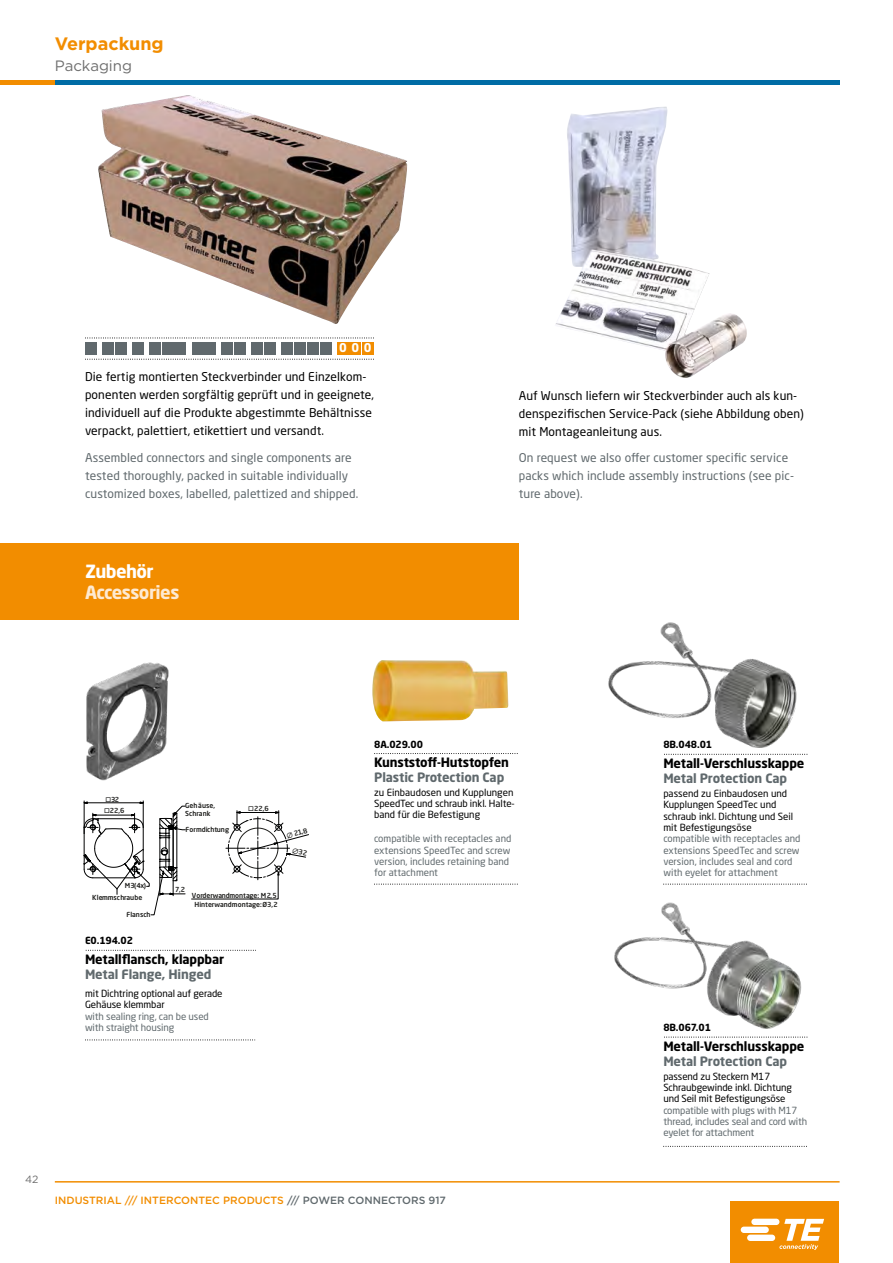
<style>
.page{position:relative;width:893px;height:1263px;background:#fff}
.page>*{position:absolute;margin:0;border:0;box-sizing:border-box;transform-origin:0 0}
.t1{font:700 18px "Neo Sans Pro";letter-spacing:-.03em;color:#feead2}
.t2{font:700 18px "Gotham";color:#f28d00}
.t3{font:700 18px "Neo Sans Pro";letter-spacing:-.03em;color:#fff}
.t4{font:15px "Gotham";color:#6e6e6e}
.t5{font:700 12.75px "Neo Sans Pro";letter-spacing:-.01em;color:#000}
.t6{font:700 12.75px "Neo Sans Pro";letter-spacing:-.01em;color:#60696d}
.t7{font:12px/18px "Neo Sans Pro";letter-spacing:.01em;color:#000}
.t8{font:12px/18px "Neo Sans Pro";letter-spacing:.01em;color:#60696d}
.t9{font:700 12px "Neo Sans Pro";color:#fff}
.t10{font:500 10.5px "Gotham";color:#f28d00}
.t11{font:10.5px "Gotham";color:#6e6e6e}
.t12{font:9.75px/11.4px "Neo Sans Pro";color:#60696d}
.t13{font:9.75px/11.4px "Neo Sans Pro";letter-spacing:-.01em;color:#000}
.t14{font:700 9.75px "Neo Sans Pro";letter-spacing:-.01em;color:#000}
.t15{font:500 6.9px/7.8px "Neo Sans Pro";color:#1e1e1c}
.s1{color:#60696d}
</style>
<div class="page">
<svg style="left:86px;top:950px;width:170px;height:1px"></svg>
<svg style="left:85px;top:1040px;width:170px;height:1px"></svg>
<svg style="left:374px;top:884px;width:144px;height:1px"></svg>
<svg style="left:374px;top:753px;width:144px;height:1px"></svg>
<svg style="left:663px;top:1146px;width:144px;height:1px"></svg>
<svg style="left:663px;top:884px;width:144px;height:1px"></svg>
<svg style="left:664px;top:754px;width:143px;height:1px"></svg>
<div style="left:162px;top:342px;width:12px;height:12px;background:#60696d"></div>
<div style="left:175px;top:342px;width:11px;height:12px;background:#60696d"></div>
<div style="left:192px;top:342px;width:11px;height:12px;background:#60696d"></div>
<div style="left:204px;top:342px;width:12px;height:12px;background:#60696d"></div>
<div style="left:222px;top:342px;width:11px;height:12px;background:#60696d"></div>
<div style="left:234px;top:342px;width:12px;height:12px;background:#60696d"></div>
<div style="left:251px;top:342px;width:12px;height:12px;background:#60696d"></div>
<div style="left:264px;top:342px;width:12px;height:12px;background:#60696d"></div>
<div style="left:281px;top:342px;width:12px;height:12px;background:#60696d"></div>
<div style="left:294px;top:342px;width:12px;height:12px;background:#60696d"></div>
<div style="left:307px;top:342px;width:12px;height:12px;background:#60696d"></div>
<div style="left:320px;top:342px;width:11px;height:12px;background:#60696d"></div>
<div style="left:337px;top:342px;width:11px;height:12px;background:#f28d00"></div>
<div style="left:350px;top:342px;width:11px;height:12px;background:#f28d00"></div>
<div style="left:362px;top:342px;width:12px;height:12px;background:#f28d00"></div>
<div style="left:85px;top:342px;width:12px;height:12px;background:#60696d"></div>
<div style="left:102px;top:342px;width:12px;height:12px;background:#60696d"></div>
<div style="left:115px;top:342px;width:12px;height:12px;background:#60696d"></div>
<div style="left:149px;top:342px;width:12px;height:12px;background:#60696d"></div>
<div style="left:132px;top:342px;width:12px;height:12px;background:#60696d"></div>
<svg style="left:85px;top:338px;width:289px;height:1px"></svg>
<svg style="left:85px;top:359px;width:289px;height:1px"></svg>
<div style="left:0;top:543px;width:519px;height:77px;background:#f28d00"></div>
<img style="left:98px;top:95px;width:310px;height:229px">
<img style="left:556px;top:106px;width:191px;height:272px">
<img style="left:86px;top:662px;width:83px;height:119px">
<img style="left:372px;top:660px;width:137px;height:61px">
<img style="left:614px;top:902px;width:194px;height:136px">
<img style="left:608px;top:622px;width:189px;height:126px">
<hr style="left:55px;top:1181px;width:785px;height:1px;background:#f28d00">
<div style="left:730px;top:1201px;width:108px;height:62px;background:#f28d00"></div>
<svg style="left:741px;top:1219px;width:83px;height:31px"></svg>
<div style="left:46px;top:80px;width:794px;height:5px;background:#006ca5"></div>
<div style="left:0;top:80px;width:54px;height:5px;background:#f28d00"></div>
<svg style="left:83px;top:801px;width:226px;height:114px"></svg>
<h1 class="t2" style="left:55px;top:32px;width:110px">Verpackung</h1>
<h2 class="t4" style="left:55px;top:56px;width:79px">Packaging</h2>
<p class="t9" style="left:339px;top:340px;width:34px">000</p>
<p class="t7" style="left:85px;top:368px;width:291px">Die fertig montierten Steckverbinder und Einzelkom&shy;ponenten werden sorgfältig geprüft und in geeignete, individuell auf die Produkte abgestimmte Behältnisse verpackt, palettiert, etikettiert und versandt.</p>
<p class="t7" style="left:519px;top:386px;width:287px">Auf Wunsch liefern wir Steckverbinder auch als kun&shy;denspezifischen Service-Pack (siehe Abbildung oben) mit Montageanleitung aus.</p>
<p class="t8" style="left:85px;top:448px;width:275px">Assembled connectors and single components are tested thoroughly, packed in suitable individually customized boxes, labelled, palettized and shipped.</p>
<p class="t8" style="left:519px;top:448px;width:277px">On request we also offer customer specific service packs which include assembly instructions (see pic&shy;ture above).</p>
<h1 class="t3" style="left:85px;top:559px;width:70px">Zubehör</h1>
<h1 class="t1" style="left:85px;top:581px;width:96px">Accessories</h1>
<p class="t11" style="left:25px;top:1173px;width:15px">42</p>
<p class="t15" style="left:105px;top:795px;width:15px">□32</p>
<p class="t15" style="left:104px;top:807px;width:22px">□22,6</p>
<p class="t15" style="left:185px;top:801px;width:31px">Gehäuse,<br>Schrank</p>
<p class="t15" style="left:185px;top:825px;width:45px">Formdichtung</p>
<p class="t15" style="left:248px;top:804px;width:22px">□22,6</p>
<p class="t15" style="left:293px;top:830px;width:15px;rotate:-15deg">21,8</p>
<p class="t15" style="left:125px;top:881px;width:23px">M3(4x)</p>
<p class="t15" style="left:175px;top:885px;width:11px">7,2</p>
<p class="t15" style="left:92px;top:893px;width:52px">Klemmschraube</p>
<p class="t15" style="left:192px;top:891px;width:86px">Vorderwandmontage: M2,5</p>
<p class="t15" style="left:194px;top:900px;width:85px">Hinterwandmontage: Ø3,2</p>
<p class="t15" style="left:126px;top:910px;width:26px">Flansch</p>
<p class="t14" style="left:85px;top:934px;width:49px">E0.194.02</p>
<h3 class="t5" style="left:85px;top:951px;width:141px">Metallflansch, klappbar</h3>
<h3 class="t6" style="left:85px;top:966px;width:128px">Metal Flange, Hinged</h3>
<p class="t13" style="left:85px;top:987px;width:139px">mit Dichtring optional auf gerade<br>Gehäuse klemmbar</p>
<p class="t12" style="left:85px;top:1010px;width:125px">with sealing ring, can be used with straight housing</p>
<p class="t14" style="left:374px;top:738px;width:50px">8A.029.00</p>
<p class="t14" style="left:663px;top:738px;width:50px">8B.048.01</p>
<h3 class="t5" style="left:374px;top:754px;width:136px">Kunststoff-Hutstopfen</h3>
<p class="t13" style="left:374px;top:786px;width:142px">zu Einbaudosen und Kupplungen<br>SpeedTec und schraub inkl. Halte&shy;band für die Befestigung</p>
<h3 class="t6" style="left:374px;top:769px;width:132px">Plastic Protection Cap</h3>
<p class="t12" style="left:374px;top:833px;width:139px">compatible with receptacles and extensions SpeedTec and screw version, includes retaining band for attachment</p>
<h3 class="t5" style="left:663px;top:755px;width:142px">Metall-Verschlusskappe</h3>
<p class="t13" style="left:663px;top:787px;width:131px">passend zu Einbaudosen und<br>Kupplungen SpeedTec und schraub inkl. Dichtung und Seil mit Befestigungsöse</p>
<h3 class="t6" style="left:663px;top:770px;width:125px">Metal Protection Cap</h3>
<p class="t12" style="left:663px;top:833px;width:139px">compatible with receptacles and extensions SpeedTec and screw version, includes seal and cord with eyelet for attachment</p>
<p class="t14" style="left:663px;top:1021px;width:49px">8B.067.01</p>
<h3 class="t5" style="left:663px;top:1038px;width:142px">Metall-Verschlusskappe</h3>
<p class="t13" style="left:663px;top:1070px;width:130px">passend zu Steckern M17<br>Schraubgewinde inkl. Dichtung und Seil mit Befestigungsöse</p>
<h3 class="t6" style="left:663px;top:1053px;width:125px">Metal Protection Cap</h3>
<p class="t12" style="left:663px;top:1104px;width:145px">compatible with plugs with M17 thread, includes seal and cord with eyelet for attachment</p>
<p class="t10" style="left:55px;top:1193px;width:393px">INDUSTRIAL /// INTERCONTEC PRODUCTS <span class="s1">/// POWER CONNECTORS 917</span></p>
</div>
